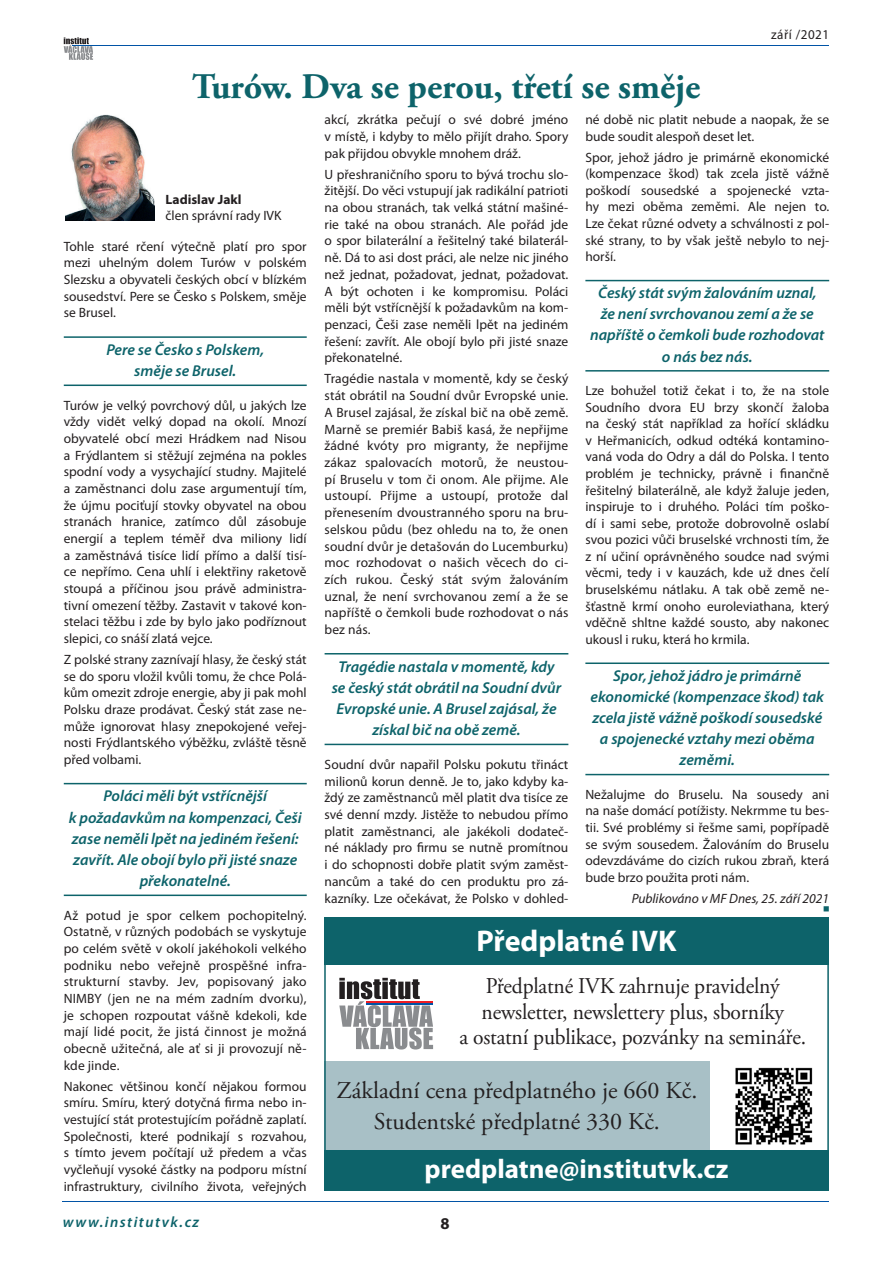
<style>
.page{position:relative;width:893px;height:1263px;background:#fff}
.page>*{position:absolute;margin:0;border:0;box-sizing:border-box;transform-origin:0 0}
.Titulek_červený{font:700 36px "Adobe Garamond Pro";color:#0d636a}
.t1{font:700 30px "Myriad Pro";color:#fff}
.t2{font:700 27px "Myriad Pro";color:#fff}
.t3{font:24px "Adobe Garamond Pro";color:#231f20}
.t4{font:22.5px/25.5px "Adobe Garamond Pro";letter-spacing:-.01em;color:#231f20;text-align:center;scale:.96 1}
.t5{font:700 16.5px "Myriad Pro";color:#231f20}
.Mezilinky{font:italic 600 15.75px/21.1px "Myriad Pro";color:#0d636a;text-align:center}
.t6{font:italic 600 15px "Myriad Pro";letter-spacing:.1em;color:#0d636a}
.Klasika{font:13.5px/16.6px "Myriad Pro";color:#231f20;text-align:justify}
.Klasika-2{font:italic 13.5px "Myriad Pro";color:#231f20}
.Klasika-3{font:13.5px "Myriad Pro";letter-spacing:.04em;color:#231f20}
.t7{font:7.5px "Zapf Dingbats Itc LOT";color:#0d636a}
.s1{font-weight:700}
</style>
<div class="page">
<svg style="left:64px;top:37px;width:29px;height:23px"></svg>
<hr style="left:72px;top:45px;width:242px;height:1px;background:#0154a6">
<hr style="left:149px;top:45px;width:679px;height:1px;background:#0154a6">
<hr style="left:63px;top:1201px;width:765px;height:1px;background:#0154a6">
<div style="left:324px;top:1062px;width:386px;height:89px;background:#a8c0c6"></div>
<div style="left:324px;top:917px;width:505px;height:47px;background:#0d636a"></div>
<svg style="left:339px;top:978px;width:94px;height:71px"></svg>
<hr style="left:366px;top:1001px;width:67px;height:2px;background:#ee1d23">
<hr style="left:366px;top:1003px;width:67px;height:1px;background:#0154a6">
<img style="left:735px;top:1067px;width:78px;height:78px">
<div style="left:324px;top:1150px;width:505px;height:41px;background:#0d636a"></div>
<div style="left:324px;top:917px;width:505px;height:271px;border:2px solid #0d636a"></div>
<hr style="left:64px;top:336px;width:243px;height:2px;background:#0d636a">
<hr style="left:64px;top:384px;width:243px;height:2px;background:#0d636a">
<hr style="left:64px;top:783px;width:243px;height:1px;background:#0d636a">
<hr style="left:64px;top:894px;width:243px;height:2px;background:#0d636a">
<hr style="left:325px;top:653px;width:243px;height:1px;background:#0d636a">
<hr style="left:325px;top:744px;width:243px;height:1px;background:#0d636a">
<hr style="left:585px;top:280px;width:244px;height:1px;background:#0d636a">
<hr style="left:585px;top:370px;width:244px;height:2px;background:#0d636a">
<hr style="left:585px;top:662px;width:244px;height:2px;background:#0d636a">
<hr style="left:585px;top:774px;width:244px;height:1px;background:#0d636a">
<img style="left:66px;top:114px;width:89px;height:106px">
<p class="Titulek_červený" style="left:192px;top:66px;width:510px">Turów. Dva se perou, třetí se směje</p>
<p class="Klasika-3" style="left:771px;top:27px;width:59px">září /2021</p>
<p class="Klasika" style="left:166px;top:191px;width:117px"><span class="s1">Ladislav Jakl<br></span>člen správní rady IVK</p>
<p class="Klasika" style="left:64px;top:238px;width:244px">Tohle staré rčení výtečně platí pro spor mezi uhelným dolem Turów v polském Slezsku a obyvateli českých obcí v blízkém sousedství. Pere se Česko s Polskem, směje se Brusel.</p>
<p class="Mezilinky" style="left:106px;top:339px;width:159px">Pere se Česko s Polskem, směje se Brusel.</p>
<p class="Klasika" style="left:64px;top:397px;width:244px">Turów je velký povrchový důl, u jakých lze vždy vidět velký dopad na okolí. Mnozí obyvatelé obcí mezi Hrádkem nad Nisou a Frýdlantem si stěžují zejména na pokles spodní vody a vysychající studny. Majitelé a zaměstnanci dolu zase argumentují tím, že újmu pociťují stovky obyvatel na obou stranách hranice, zatímco důl zásobuje energií a teplem téměř dva miliony lidí a zaměstnává tisíce lidí přímo a další tisí&shy;ce nepřímo. Cena uhlí i elektřiny raketově stoupá a příčinou jsou právě administra&shy;tivní omezení těžby. Zastavit v takové kon&shy;stelaci těžbu i zde by bylo jako podříznout slepici, co snáší zlatá vejce.</p>
<p class="Klasika" style="left:64px;top:651px;width:244px">Z polské strany zaznívají hlasy, že český stát se do sporu vložil kvůli tomu, že chce Polá&shy;kům omezit zdroje energie, aby ji pak mohl Polsku draze prodávat. Český stát zase ne&shy;může ignorovat hlasy znepokojené veřej&shy;nosti Frýdlantského výběžku, zvláště těsně před volbami.</p>
<p class="Mezilinky" style="left:69px;top:786px;width:235px">Poláci měli být vstřícnější<br>k požadavkům na kompenzaci, Češi zase neměli lpět na jediném řešení: zavřít. Ale obojí bylo při jisté snaze překonatelné.</p>
<p class="Klasika" style="left:64px;top:907px;width:244px">Až potud je spor celkem pochopitelný.<br>Ostatně, v různých podobách se vyskytuje po celém světě v okolí jakéhokoli velkého podniku nebo veřejně prospěšné infra&shy;strukturní stavby. Jev, popisovaný jako NIMBY (jen ne na mém zadním dvorku), je schopen rozpoutat vášně kdekoli, kde mají lidé pocit, že jistá činnost je možná obecně užitečná, ale ať si ji provozují ně&shy;kde jinde.</p>
<p class="Klasika" style="left:64px;top:1078px;width:244px">Nakonec většinou končí nějakou formou smíru. Smíru, který dotyčná firma nebo in&shy;vestující stát protestujícím pořádně zaplatí.<br>Společnosti, které podnikají s rozvahou, s tímto jevem počítají už předem a včas vyčleňují vysoké částky na podporu místní infrastruktury, civilního života, veřejných</p>
<p class="Klasika" style="left:325px;top:112px;width:245px">akcí, zkrátka pečují o své dobré jméno v místě, i kdyby to mělo přijít draho. Spory pak přijdou obvykle mnohem dráž.</p>
<p class="Klasika" style="left:325px;top:166px;width:245px">U přeshraničního sporu to bývá trochu slo&shy;žitější. Do věci vstupují jak radikální patrioti na obou stranách, tak velká státní mašiné&shy;rie také na obou stranách. Ale pořád jde o spor bilaterální a řešitelný také bilaterál&shy;ně. Dá to asi dost práci, ale nelze nic jiného než jednat, požadovat, jednat, požadovat.<br>A být ochoten i ke kompromisu. Poláci měli být vstřícnější k požadavkům na kom&shy;penzaci, Češi zase neměli lpět na jediném řešení: zavřít. Ale obojí bylo při jisté snaze překonatelné.</p>
<p class="Klasika" style="left:325px;top:371px;width:245px">Tragédie nastala v momentě, kdy se český stát obrátil na Soudní dvůr Evropské unie.<br>A Brusel zajásal, že získal bič na obě země.<br>Marně se premiér Babiš kasá, že nepřijme žádné kvóty pro migranty, že nepřijme zákaz spalovacích motorů, že neustou&shy;pí Bruselu v tom či onom. Ale přijme. Ale ustoupí. Přijme a ustoupí, protože dal přenesením dvoustranného sporu na bru&shy;selskou půdu (bez ohledu na to, že onen soudní dvůr je detašován do Lucemburku) moc rozhodovat o našich věcech do ci&shy;zích rukou. Český stát svým žalováním uznal, že není svrchovanou zemí a že se napříště o čemkoli bude rozhodovat o nás bez nás.</p>
<p class="Mezilinky" style="left:332px;top:656px;width:231px">Tragédie nastala v momentě, kdy se český stát obrátil na Soudní dvůr<br>Evropské unie. A Brusel zajásal, že získal bič na obě země.</p>
<p class="Klasika" style="left:325px;top:756px;width:245px">Soudní dvůr napařil Polsku pokutu třináct milionů korun denně. Je to, jako kdyby ka&shy;ždý ze zaměstnanců měl platit dva tisíce ze své denní mzdy. Jistěže to nebudou přímo platit zaměstnanci, ale jakékoli dodateč&shy;né náklady pro firmu se nutně promítnou i do schopnosti dobře platit svým zaměst&shy;nancům a také do cen produktu pro zá&shy;kazníky. Lze očekávat, že Polsko v dohled-</p>
<p class="Klasika" style="left:585px;top:112px;width:245px">né době nic platit nebude a naopak, že se bude soudit alespoň deset let.</p>
<p class="Klasika" style="left:585px;top:149px;width:245px">Spor, jehož jádro je primárně ekonomické (kompenzace škod) tak zcela jistě vážně poškodí sousedské a spojenecké vzta&shy;hy mezi oběma zeměmi. Ale nejen to.<br>Lze čekat různé odvety a schválnosti z pol&shy;ské strany, to by však ještě nebylo to nej&shy;horší.</p>
<p class="Mezilinky" style="left:590px;top:283px;width:236px">Český stát svým žalováním uznal, že není svrchovanou zemí a že se napříště o čemkoli bude rozhodovat o nás bez nás.</p>
<p class="Klasika" style="left:585px;top:383px;width:245px">Lze bohužel totiž čekat i to, že na stole Soudního dvora EU brzy skončí žaloba na český stát například za hořící skládku v Heřmanicích, odkud odtéká kontamino&shy;vaná voda do Odry a dál do Polska. I tento problém je technicky, právně i finančně řešitelný bilaterálně, ale když žaluje jeden, inspiruje to i druhého. Poláci tím poško&shy;dí i sami sebe, protože dobrovolně oslabí svou pozici vůči bruselské vrchnosti tím, že z ní učiní oprávněného soudce nad svými věcmi, tedy i v kauzách, kde už dnes čelí bruselskému nátlaku. A tak obě země ne&shy;šťastně krmí onoho euroleviathana, který vděčně shltne každé sousto, aby nakonec ukousl i ruku, která ho krmila.</p>
<p class="Mezilinky" style="left:590px;top:665px;width:235px">Spor, jehož jádro je primárně ekonomické (kompenzace škod) tak zcela jistě vážně poškodí sousedské a spojenecké vztahy mezi oběma zeměmi.</p>
<p class="Klasika" style="left:585px;top:786px;width:245px">Nežalujme do Bruselu. Na sousedy ani na naše domácí potížisty. Nekrmme tu bes&shy;tii. Své problémy si řešme sami, popřípadě se svým sousedem. Žalováním do Bruselu odevzdáváme do cizích rukou zbraň, která bude brzo použita proti nám.</p>
<p class="Klasika-2" style="left:632px;top:891px;width:199px">Publikováno v MF Dnes, 25. září 2021</p>
<p class="t7" style="left:830px;top:905px;width:7px;rotate:90deg">■</p>
<p class="t1" style="left:476px;top:924px;width:202px">Předplatné IVK</p>
<p class="t4" style="left:460px;top:974px;width:362px">Předplatné IVK zahrnuje pravidelný newsletter, newslettery plus, sborníky<br>a ostatní publikace, pozvánky na -semináře.</p>
<p class="t3" style="left:337px;top:1076px;width:362px">Základní cena předplatného je 660 Kč.</p>
<p class="t3" style="left:374px;top:1107px;width:288px">Studentské předplatné 330 Kč.</p>
<p class="t2" style="left:425px;top:1153px;width:305px">predplatne@institutvk.cz</p>
<p class="t6" style="left:63px;top:1213px;width:138px">www.institutvk.cz</p>
<p class="t5" style="left:440px;top:1214px;width:11px">8</p>
</div>
